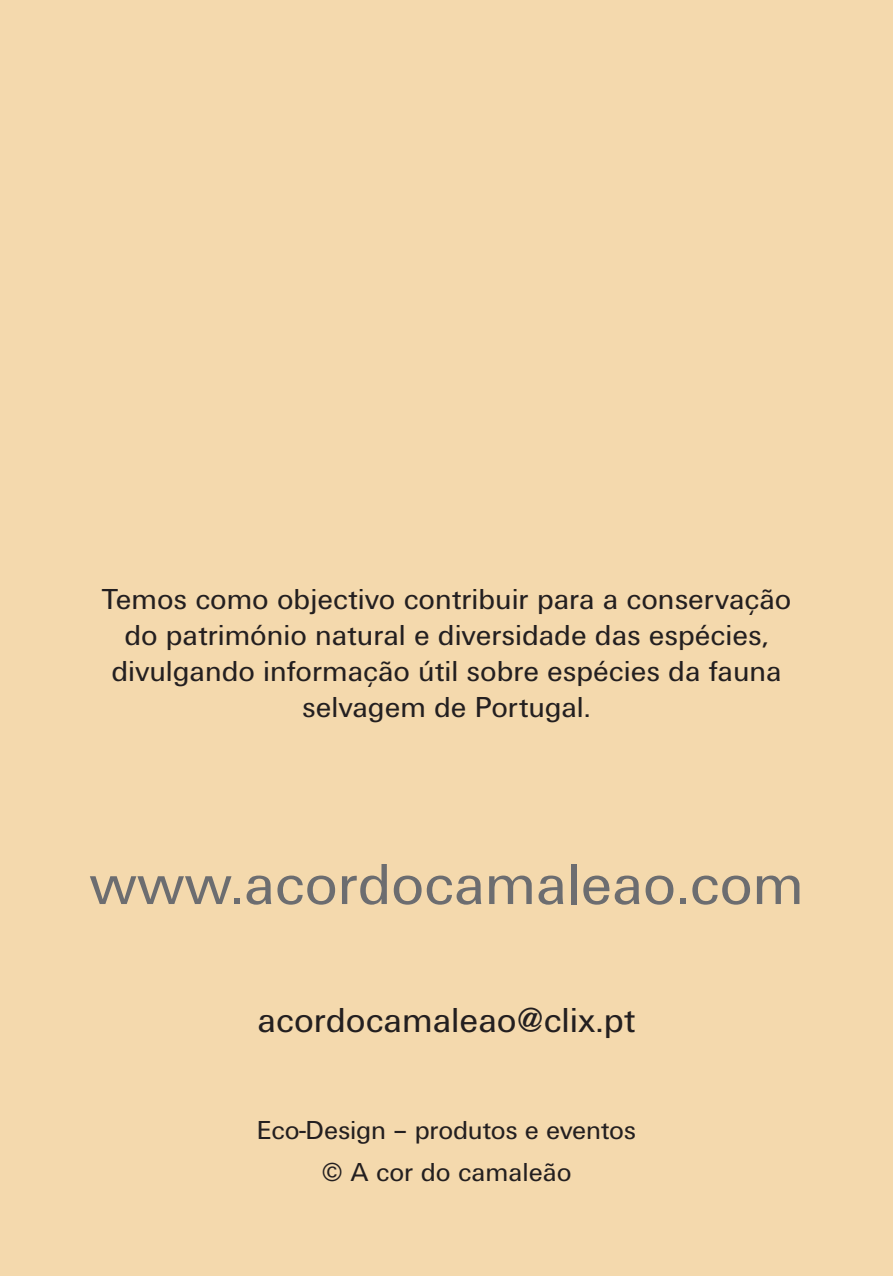
<style>
.page{position:relative;width:893px;height:1276px;background:#fff}
.page>*{position:absolute;margin:0;border:0;box-sizing:border-box;transform-origin:0 0}
.t1{font:60px "Unitus T";color:#6c6d70}
.t2{font:36px "Unitus T";color:#231f20}
.t3{font:30px/36px "Unitus T";color:#231f20;text-align:center}
.t4{font:27px/42px "Unitus T";letter-spacing:-.005em;color:#231f20;text-align:center}
</style>
<div class="page">
<div style="left:0;top:0;width:893px;height:1275px;background:#f4d9ad"></div>
<p class="t3" style="left:102px;top:581px;width:691px">Temos como objectivo contribuir para a conservação do património natural e diversidade das espécies, divulgando informação útil sobre espécies da fauna selvagem de Portugal.</p>
<h1 class="t1" style="left:89px;top:848px;width:716px">www.acordocamaleao.com</h1>
<p class="t2" style="left:258px;top:998px;width:379px">acordocamaleao@clix.pt</p>
<p class="t4" style="left:257px;top:1109px;width:381px">Eco-Design – produtos e eventos © A cor do camaleão</p>
</div>
